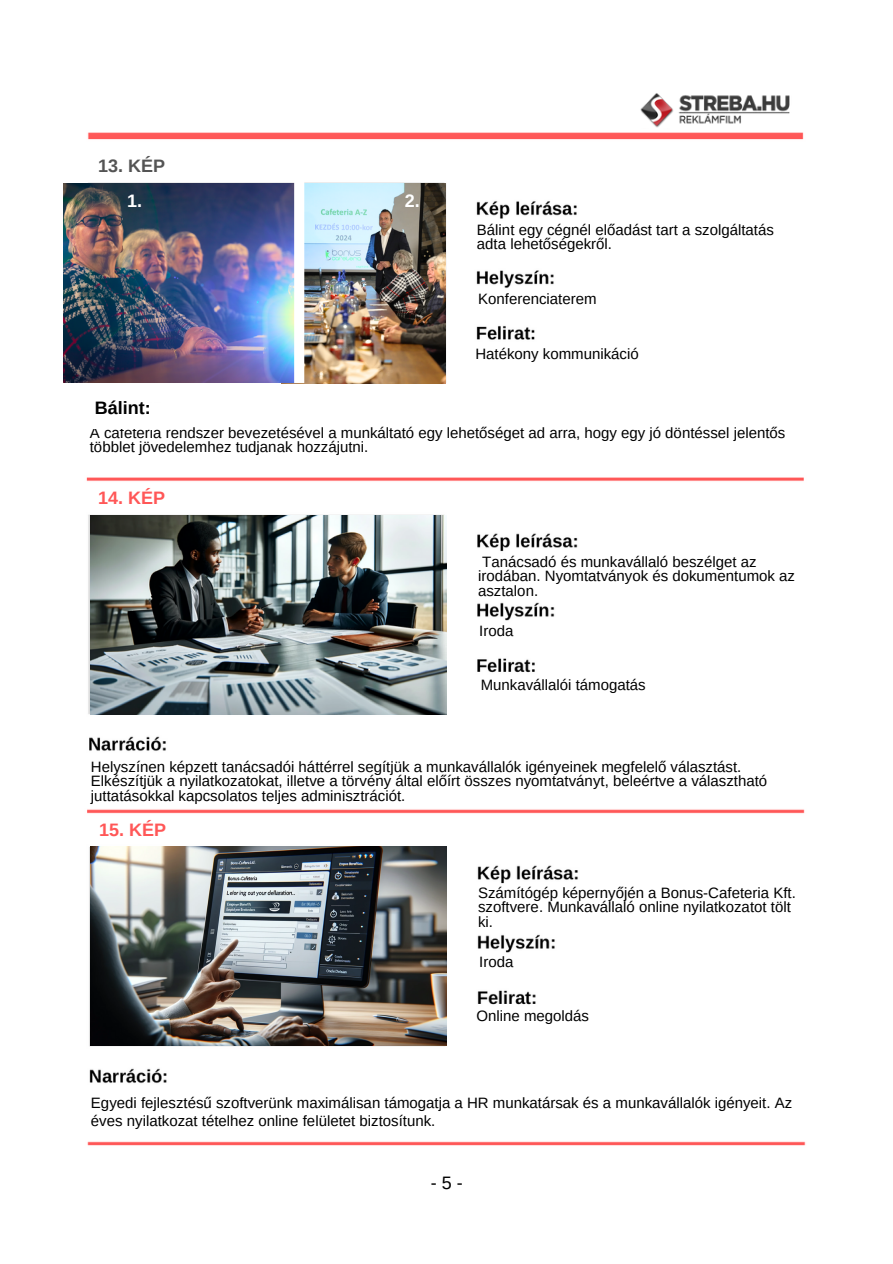
<style>
.page{position:relative;width:893px;height:1264px;background:#fff}
.page>*{position:absolute;margin:0;border:0;box-sizing:border-box;transform-origin:0 0}
.t1{font:700 18px "Arimo";color:#ff5757}
.t2{font:700 18px "Arimo";color:#000}
.t3{font:700 18px "Arimo";color:#545454}
.t4{font:700 18px "Arimo";color:#fff}
.t5{font:18px "Arimo";color:#000}
.t6{font:15px/14.7px "Arimo";color:#000}
</style>
<div class="page">
<img style="left:63px;top:132px;width:743px;height:1014px">
<img style="left:91px;top:515px;width:355px;height:199px">
<img style="left:640px;top:93px;width:150px;height:35px">
<img style="left:91px;top:846px;width:355px;height:199px">
<img style="left:304px;top:184px;width:141px;height:199px">
<div style="left:84px;top:403px;width:97px;height:25px;background:#fff"></div>
<img style="left:63px;top:184px;width:231px;height:199px">
<div style="left:294px;top:175px;width:10px;height:208px;background:#fff"></div>
<p class="t3" style="left:98px;top:156px;width:68px">13. KÉP</p>
<p class="t4" style="left:127px;top:191px;width:16px">1.</p>
<p class="t4" style="left:405px;top:191px;width:16px">2.</p>
<p class="t2" style="left:95px;top:398px;width:57px">Bálint:</p>
<p class="t6" style="left:477px;top:222px;width:298px">Bálint egy cégnél előadást tart a szolgáltatás adta lehetőségekről.</p>
<p class="t6" style="left:478px;top:291px;width:120px">Konferenciaterem</p>
<p class="t6" style="left:475px;top:346px;width:165px">Hatékony kommunikáció</p>
<p class="t6" style="left:90px;top:425px;width:697px">A cafeteria rendszer bevezetésével a munkáltató egy lehetőséget ad arra, hogy egy jó döntéssel jelentős többlet jövedelemhez tudjanak hozzájutni.</p>
<p class="t1" style="left:98px;top:487px;width:68px">14. KÉP</p>
<p class="t6" style="left:478px;top:554px;width:318px">Tanácsadó és munkavállaló beszélget az irodában. Nyomtatványok és dokumentumok az asztalon.</p>
<p class="t6" style="left:479px;top:623px;width:36px">Iroda</p>
<p class="t6" style="left:480px;top:678px;width:167px">Munkavállalói támogatás</p>
<p class="t6" style="left:91px;top:759px;width:677px">Helyszínen képzett tanácsadói háttérrel segítjük a munkavállalók igényeinek megfelelő választást.<br>Elkészítjük a nyilatkozatokat, illetve a törvény által előírt összes nyomtatványt, beleértve a választható juttatásokkal kapcsolatos teljes adminisztrációt.</p>
<p class="t1" style="left:99px;top:819px;width:68px">15. KÉP</p>
<p class="t6" style="left:478px;top:885px;width:319px">Számítógép képernyőjén a Bonus-Cafeteria Kft. szoftvere. Munkavállaló online nyilatkozatot tölt ki.</p>
<p class="t6" style="left:479px;top:954px;width:36px">Iroda</p>
<p class="t6" style="left:476px;top:1008px;width:114px">Online megoldás</p>
<p class="t6" style="left:91px;top:1093px;width:702px;line-height:18px">Egyedi fejlesztésű szoftverünk maximálisan támogatja a HR munkatársak és a munkavállalók igényeit. Az éves nyilatkozat tételhez online felületet biztosítunk.</p>
<p class="t5" style="left:430px;top:1172px;width:33px">- 5 -</p>
</div>
